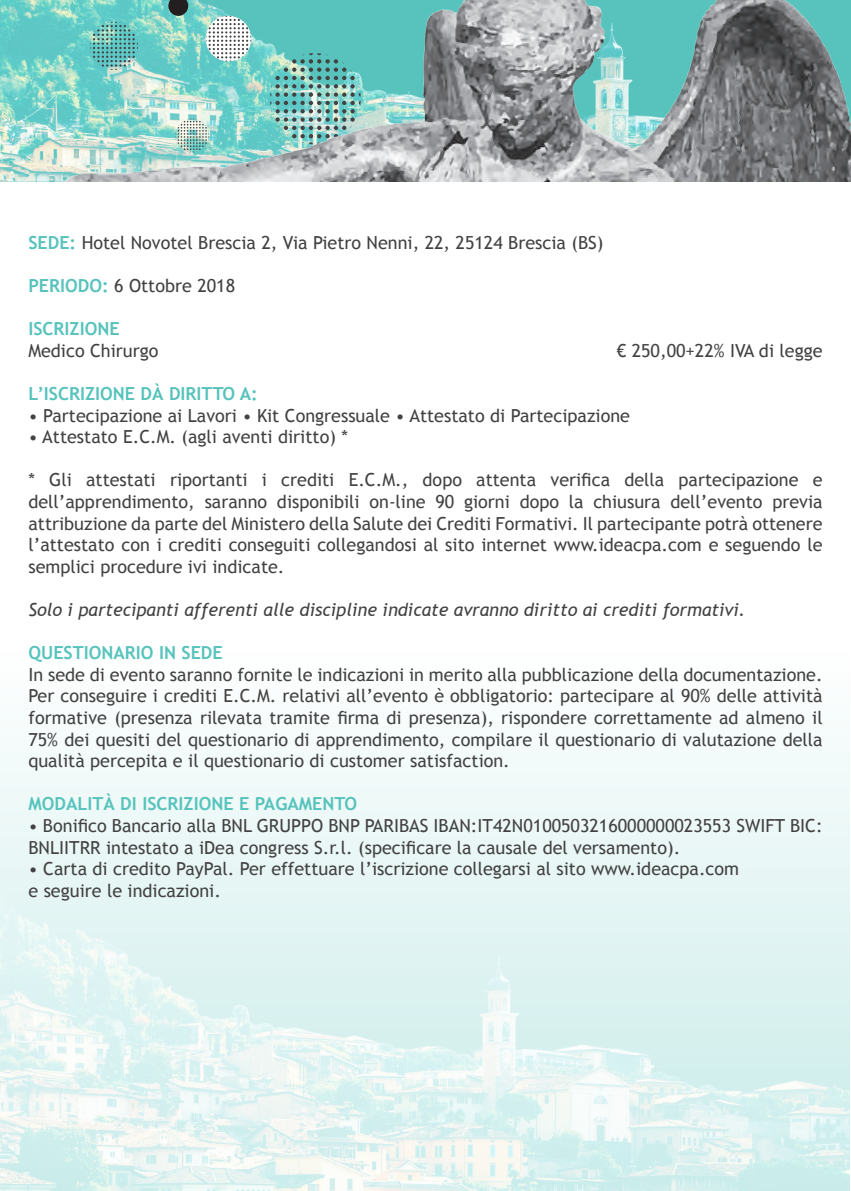
<style>
.page{position:relative;width:851px;height:1191px;background:#fff}
.page>*{position:absolute;margin:0;border:0;box-sizing:border-box;transform-origin:0 0}
.t1{font:18px/21.6px "Trebuchet MS";color:#434242;text-align:justify}
.t2{font:700 18px "Trebuchet MS";color:#57c3bc}
.t3{font:italic 18px "Trebuchet MS";color:#434242}
.s1{font-weight:700;color:#57c3bc}
</style>
<div class="page">
<hr style="left:850px;top:0;width:1px;height:182px;background:#57c3bc">
<svg style="left:0;top:0;width:25px;height:182px;background:#8bd6ce"></svg>
<img style="left:25px;top:0;width:825px;height:182px">
<svg style="left:168px;top:0;width:20px;height:16px"></svg>
<div style="left:0;top:747px;width:849px;height:136px;background:#edf8f8"></div>
<img style="left:0;top:883px;width:849px;height:308px">
<p class="t1" style="left:28px;top:232px;width:576px"><span class="s1">SEDE:</span> Hotel Novotel Brescia 2, Via Pietro Nenni, 22, 25124 Brescia (BS)</p>
<p class="t1" style="left:28px;top:275px;width:208px"><span class="s1">PERIODO:</span> 6 Ottobre 2018</p>
<p class="t2" style="left:28px;top:317px;width:93px">ISCRIZIONE</p>
<p class="t1" style="left:28px;top:340px;width:131px">Medico Chirurgo</p>
<p class="t1" style="left:616px;top:340px;width:207px">€ 250,00+22% IVA di legge</p>
<p class="t2" style="left:28px;top:382px;width:231px">L’ISCRIZIONE DÀ DIRITTO A:</p>
<p class="t1" style="left:28px;top:404px;width:603px">• Partecipazione ai Lavori • Kit Congressuale • Attestato di Partecipazione</p>
<p class="t1" style="left:28px;top:426px;width:321px">• Attestato E.C.M. (agli aventi diritto) *</p>
<p class="t1" style="left:28px;top:469px;width:795px">* Gli attestati riportanti i crediti E.C.M., dopo attenta verifica della partecipazione e dell’apprendimento, saranno disponibili on-line 90 giorni dopo la chiusura dell’evento previa attribuzione da parte del Ministero della Salute dei Crediti Formativi. Il partecipante potrà ottenere l’attestato con i crediti conseguiti collegandosi al sito internet www.ideacpa.com e seguendo le semplici procedure ivi indicate.</p>
<p class="t3" style="left:28px;top:599px;width:718px">Solo i partecipanti afferenti alle discipline indicate avranno diritto ai crediti formativi.</p>
<p class="t2" style="left:28px;top:641px;width:196px">QUESTIONARIO IN SEDE</p>
<p class="t1" style="left:28px;top:664px;width:795px">In sede di evento saranno fornite le indicazioni in merito alla pubblicazione della documentazione.<br>Per conseguire i crediti E.C.M. relativi all’evento è obbligatorio: partecipare al 90% delle attività formative (presenza rilevata tramite firma di presenza), rispondere correttamente ad almeno il 75% dei quesiti del questionario di apprendimento, compilare il questionario di valutazione della qualità percepita e il questionario di customer satisfaction.</p>
<p class="t2" style="left:28px;top:793px;width:330px">MODALITÀ DI ISCRIZIONE E PAGAMENTO</p>
<p class="t1" style="left:28px;top:815px;width:795px">• Bonifico Bancario alla BNL GRUPPO BNP PARIBAS IBAN:IT42N0100503216000000023553 SWIFT BIC:<br>BNLIITRR intestato a iDea congress S.r.l. (specificare la causale del versamento).</p>
<p class="t1" style="left:28px;top:858px;width:712px">• Carta di credito PayPal. Per effettuare l’iscrizione collegarsi al sito www.ideacpa.com e seguire le indicazioni.</p>
</div>
